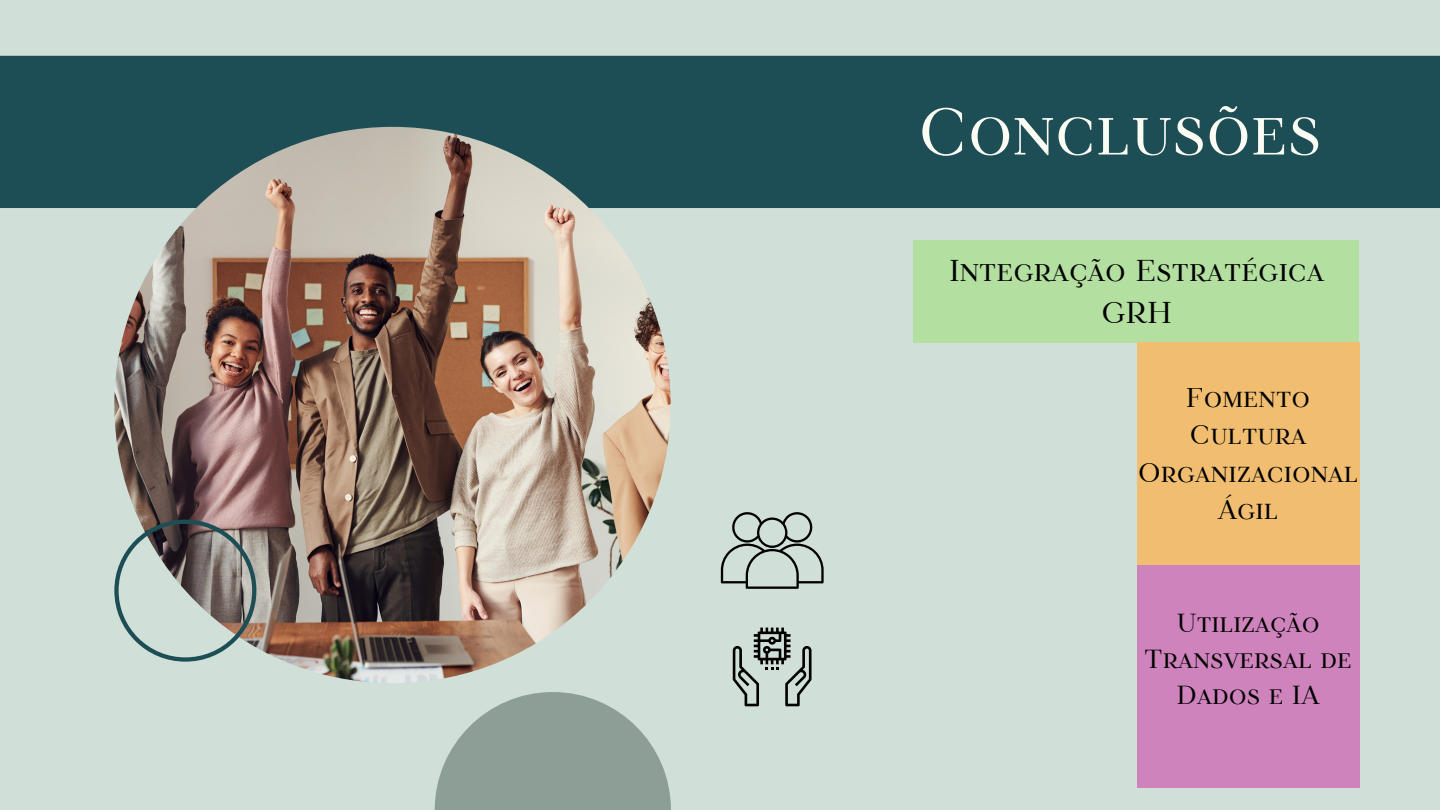
<style>
.page{position:relative;width:1440px;height:810px;background:#d0dfd8}
.page>*{position:absolute;margin:0;border:0;box-sizing:border-box;transform-origin:0 0}
.t1{font:65px "TT Tsars A";color:#fbfdf4}
.t2{font:30px/42px "TT Tsars A";color:#000;text-align:center}
.t3{font:27px/37.5px "TT Tsars A";color:#000;text-align:center}
.t4{font:26px/36px "TT Tsars A";color:#000;text-align:center}
</style>
<div class="page">
<div style="left:0;top:56px;width:1440px;height:152px;background:#1d4e55"></div>
<img style="left:114px;top:127px;width:557px;height:556px;border-radius:50%">
<svg style="left:435px;top:692px;width:236px;height:118px"></svg>
<svg style="left:114px;top:520px;width:142px;height:142px"></svg>
<div style="left:914px;top:240px;width:445px;height:103px;background:#b3dfa0"></div>
<div style="left:1137px;top:342px;width:223px;height:223px;background:#f1be71"></div>
<div style="left:1137px;top:565px;width:223px;height:223px;background:#cf83bc"></div>
<svg style="left:733px;top:628px;width:79px;height:78px"></svg>
<svg style="left:721px;top:512px;width:103px;height:77px"></svg>
<h1 class="t1" style="left:918px;top:96px;width:405px">Conclusões</h1>
<p class="t2" style="left:949px;top:249px;width:377px">Integração Estratégica<br>GRH</p>
<p class="t3" style="left:1138px;top:378px;width:222px">Fomento<br>Cultura<br>Organizacional<br>Ágil</p>
<p class="t4" style="left:1144px;top:604px;width:209px">Utilização<br>Transversal de<br>Dados e IA</p>
</div>
